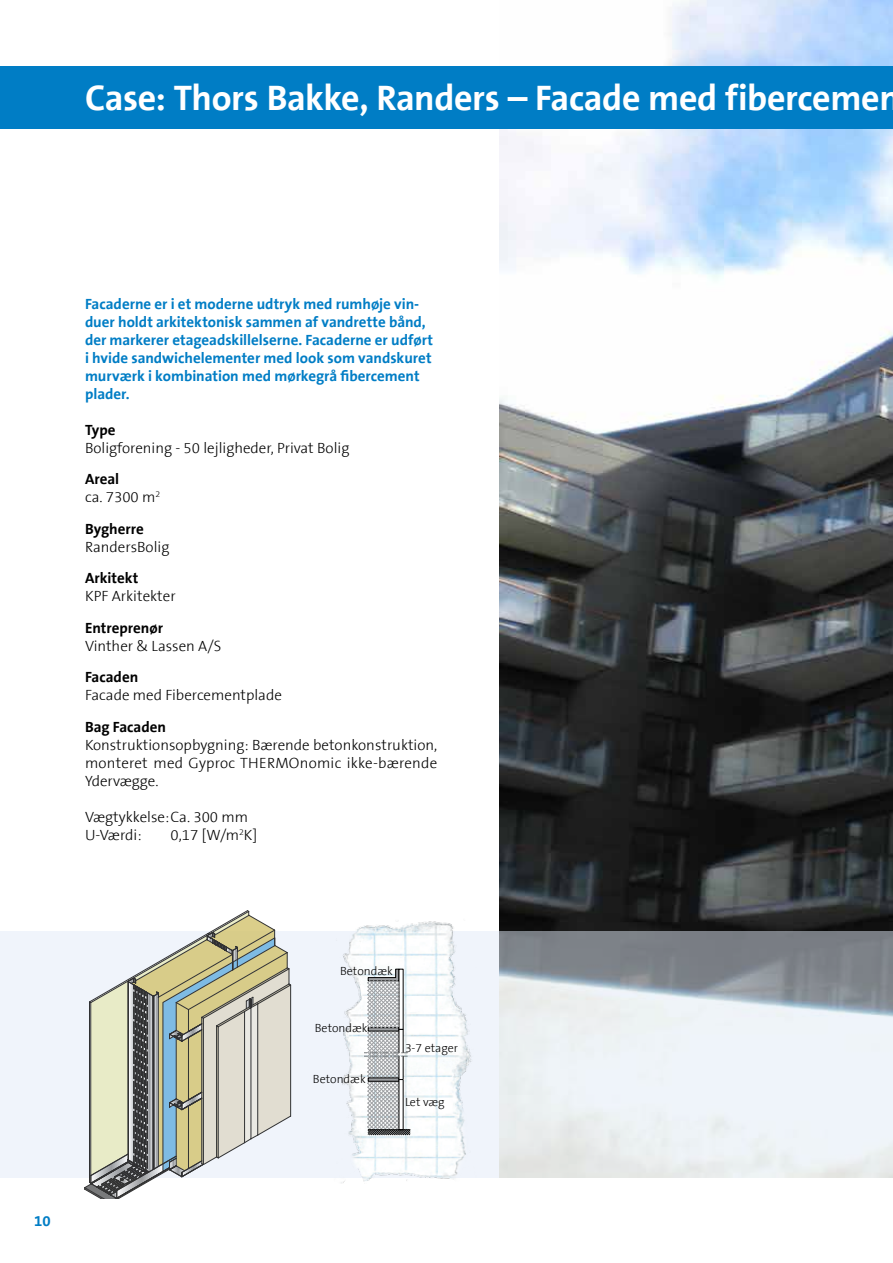
<style>
.page{position:relative;width:893px;height:1263px;background:#fff}
.page>*{position:absolute;margin:0;border:0;box-sizing:border-box;transform-origin:0 0}
.t1{font:700 36px "The Sans B7";letter-spacing:-.01em;color:#fff}
.t2{font:300 15px/18px "The Sans B3";color:#000;text-align:justify}
.t3{font:700 15px/18px "The Sans B7";color:#007dc5}
.t4{font:700 15px "The Sans B7";color:#000}
.t5{font:300 12px "The Sans B3";color:#000}
</style>
<div class="page">
<img style="left:500px;top:0;width:393px;height:932px">
<svg style="left:0;top:932px;width:893px;height:246px;fill:#eff4f8"></svg>
<div style="left:0;top:66px;width:893px;height:63px;background:#007dc5"></div>
<img style="left:324px;top:921px;width:154px;height:263px">
<svg style="left:364px;top:969px;width:47px;height:166px"></svg>
<svg style="left:84px;top:910px;width:207px;height:289px"></svg>
<h1 class="t1" style="left:85px;top:79px;width:816px">Case: Thors Bakke, Randers – Facade med fibercemen</h1>
<p class="t3" style="left:85px;top:295px;width:349px">Facaderne er i et moderne udtryk med rumhøje vin&shy;duer holdt arkitektonisk sammen af vandrette bånd, der markerer etageadskillelserne. Facaderne er udført i hvide sandwichelementer med look som vandskuret murværk i kombination med mørkegrå fibercement plader.</p>
<p class="t4" style="left:85px;top:422px;width:32px">Type</p>
<p class="t2" style="left:85px;top:439px;width:266px">Boligforening - 50 lejligheder, Privat Bolig</p>
<p class="t4" style="left:85px;top:471px;width:36px">Areal</p>
<p class="t2" style="left:85px;top:489px;width:77px">ca. 7300 m<sup>2</sup></p>
<p class="t4" style="left:85px;top:521px;width:60px">Bygherre</p>
<p class="t2" style="left:85px;top:538px;width:86px">RandersBolig</p>
<p class="t4" style="left:85px;top:570px;width:55px">Arkitekt</p>
<p class="t2" style="left:85px;top:588px;width:92px">KPF Arkitekter</p>
<p class="t4" style="left:85px;top:620px;width:80px">Entreprenør</p>
<p class="t2" style="left:85px;top:637px;width:138px">Vinther &amp; Lassen A/S</p>
<p class="t4" style="left:85px;top:669px;width:55px">Facaden</p>
<p class="t2" style="left:85px;top:687px;width:198px">Facade med Fibercementplade</p>
<p class="t4" style="left:85px;top:719px;width:83px">Bag Facaden</p>
<p class="t2" style="left:85px;top:736px;width:354px">Konstruktionsopbygning: Bærende betonkonstruktion, monteret med Gyproc THERMOnomic ikke-bærende Ydervægge.</p>
<p class="t2" style="left:85px;top:808px;width:165px">Vægtykkelse: Ca. 300 mm<br>U-Værdi:</p>
<p class="t2" style="left:171px;top:826px;width:88px">0,17 [W/m<sup>2</sup>K]</p>
<p class="t3" style="left:34px;top:1212px;width:18px">10</p>
<p class="t5" style="left:340px;top:965px;width:54px">Betondæk</p>
<p class="t5" style="left:315px;top:1022px;width:54px">Betondæk</p>
<p class="t5" style="left:313px;top:1072px;width:54px">Betondæk</p>
<p class="t5" style="left:405px;top:1041px;width:55px">3-7 etager</p>
<p class="t5" style="left:405px;top:1095px;width:41px">Let væg</p>
</div>
